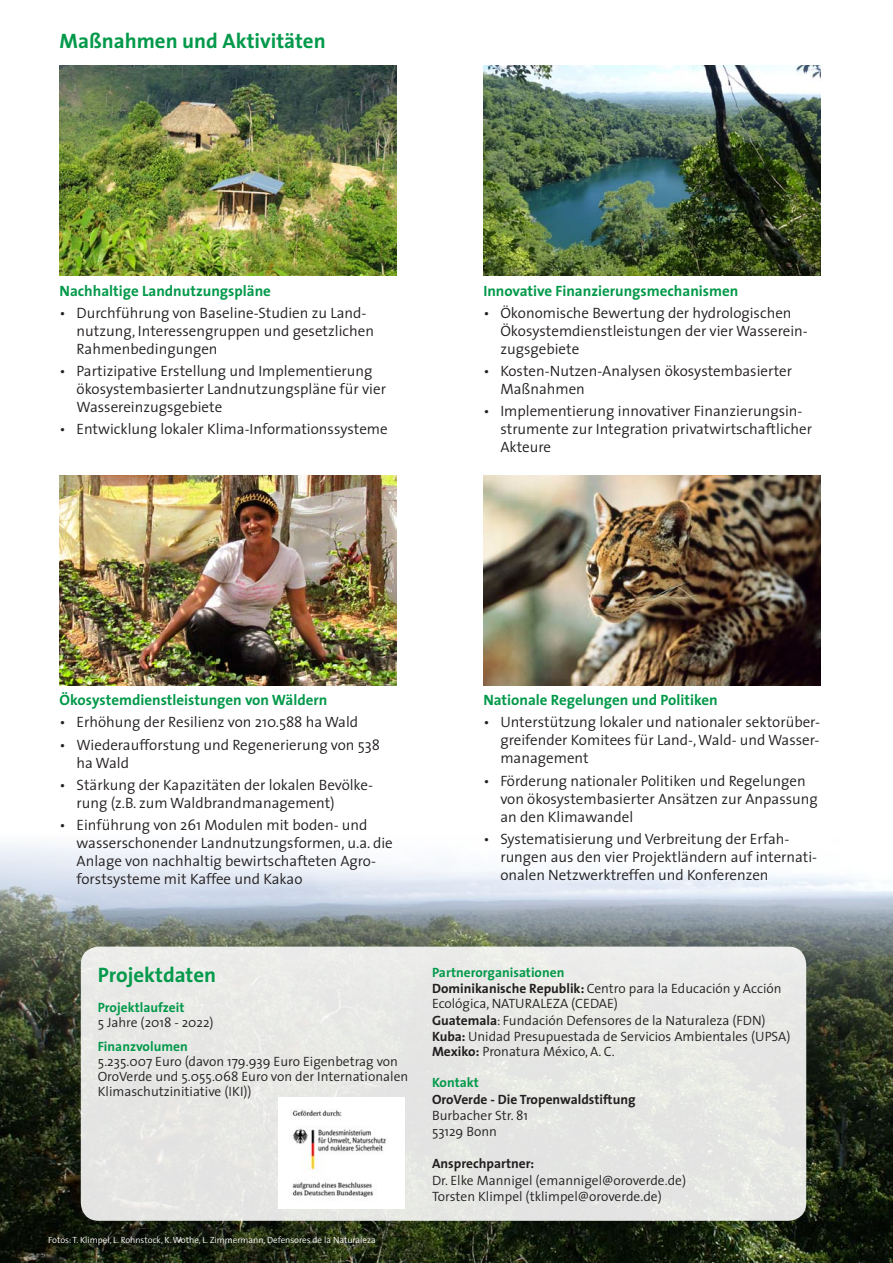
<style>
.page{position:relative;width:893px;height:1263px;background:#fff}
.page>*{position:absolute;margin:0;border:0;box-sizing:border-box;transform-origin:0 0}
.t1{font:700 21px "The Sans";color:#03994a}
.t2{font:300 15px/18px "The Sans";color:#231f20}
.t3{font:700 15px "The Sans";color:#03994a}
.t4{font:300 13.5px/15px "The Sans";color:#231f20}
.t5{font:700 13.5px "The Sans";color:#03994a}
.t6{font:700 13.5px "The Sans";color:#231f20}
.t7{font:300 9px "The Sans";color:#fff}
.s1{font-weight:700}
</style>
<div class="page">
<img style="left:0;top:844px;width:893px;height:419px">
<img style="left:60px;top:66px;width:337px;height:210px">
<img style="left:483px;top:66px;width:338px;height:210px">
<img style="left:60px;top:476px;width:337px;height:209px">
<img style="left:483px;top:476px;width:338px;height:209px">
<div style="left:81px;top:946px;width:725px;height:275px;background:#e7e8e5;border-radius:18px"></div>
<img style="left:278px;top:1097px;width:126px;height:112px">
<p class="t1" style="left:60px;top:27px;width:268px">Maßnahmen und Aktivitäten</p>
<p class="t3" style="left:60px;top:281px;width:213px">Nachhaltige Landnutzungspläne</p>
<p class="t2" style="left:77px;top:304px;width:299px;text-indent:-17px">• Durchführung von Baseline-Studien zu Land&shy;nutzung, Interessengruppen und gesetzlichen<br>Rahmenbedingungen</p>
<p class="t2" style="left:77px;top:362px;width:311px;text-indent:-17px">• Partizipative Erstellung und Implementierung ökosystembasierter Landnutzungspläne für vier<br>Wassereinzugsgebiete</p>
<p class="t2" style="left:60px;top:420px;width:330px">• Entwicklung lokaler Klima-Informationssysteme</p>
<p class="t3" style="left:483px;top:281px;width:257px">Innovative Finanzierungsmechanismen</p>
<p class="t2" style="left:500px;top:304px;width:309px;text-indent:-17px">• Ökonomische Bewertung der hydrologischen<br>Ökosystemdienstleistungen der vier Wasserein&shy;zugsgebiete</p>
<p class="t2" style="left:500px;top:362px;width:293px;text-indent:-17px">• Kosten-Nutzen-Analysen ökosystembasierter<br>Maßnahmen</p>
<p class="t2" style="left:500px;top:402px;width:313px;text-indent:-17px">• Implementierung innovativer Finanzierungsin&shy;strumente zur Integration privatwirtschaftlicher<br>Akteure</p>
<p class="t3" style="left:60px;top:690px;width:269px">Ökosystemdienstleistungen von Wäldern</p>
<p class="t2" style="left:60px;top:713px;width:300px">• Erhöhung der Resilienz von 210.588 ha Wald</p>
<p class="t2" style="left:77px;top:736px;width:305px;text-indent:-17px">• Wiederaufforstung und Regenerierung von 538 ha Wald</p>
<p class="t2" style="left:77px;top:776px;width:298px;text-indent:-17px">• Stärkung der Kapazitäten der lokalen Bevölke&shy;rung (z.B. zum Waldbrandmanagement)</p>
<p class="t2" style="left:77px;top:816px;width:318px;text-indent:-17px">• Einführung von 261 Modulen mit boden- und wasserschonender Landnutzungsformen, u.a. die Anlage von nachhaltig bewirtschafteten Agro&shy;forstsysteme mit Kaffee und Kakao</p>
<p class="t3" style="left:483px;top:690px;width:236px">Nationale Regelungen und Politiken</p>
<p class="t2" style="left:500px;top:713px;width:321px;text-align:justify;text-indent:-17px">• Unterstützung lokaler und nationaler sektorüber&shy;greifender Komitees für Land-, Wald- und Wasser&shy;management</p>
<p class="t2" style="left:500px;top:772px;width:319px;text-indent:-17px">• Förderung nationaler Politiken und Regelungen von ökosystembasierter Ansätzen zur Anpassung an den Klimawandel</p>
<p class="t2" style="left:500px;top:830px;width:318px;text-indent:-17px">• Systematisierung und Verbreitung der Erfah&shy;rungen aus den vier Projektländern auf internati&shy;onalen Netzwerktreffen und Konferenzen</p>
<p class="t1" style="left:98px;top:961px;width:120px">Projektdaten</p>
<p class="t5" style="left:98px;top:998px;width:88px">Projektlaufzeit</p>
<p class="t4" style="left:98px;top:1014px;width:117px">5 Jahre (2018 - 2022)</p>
<p class="t5" style="left:98px;top:1037px;width:91px">Finanzvolumen</p>
<p class="t4" style="left:98px;top:1053px;width:312px">5.235.007 Euro (davon 179.939 Euro Eigenbetrag von<br>OroVerde und 5.055.068 Euro von der Internationalen<br>Klimaschutzinitiative (IKI))</p>
<p class="t7" style="left:48px;top:1234px;width:329px">Fotos: T. Klimpel, L. Rohnstock, K. Wothe, L. Zimmermann, Defensores de la Naturaleza</p>
<p class="t5" style="left:432px;top:963px;width:134px">Partnerorganisationen</p>
<p class="t4" style="left:432px;top:981px;width:351px"><span class="s1">Dominikanische Republik:</span> Centro para la Educación y Acción<br>Ecológica, NATURALEZA (CEDAE)</p>
<p class="t4" style="left:432px;top:1013px;width:335px"><span class="s1">Guatemala</span>: Fundación Defensores de la Naturaleza (FDN)</p>
<p class="t4" style="left:432px;top:1029px;width:360px"><span class="s1">Kuba:</span> Unidad Presupuestada de Servicios Ambientales (UPSA)</p>
<p class="t4" style="left:432px;top:1044px;width:184px"><span class="s1">Mexiko:</span> Pronatura México, A. C.</p>
<p class="t5" style="left:432px;top:1074px;width:48px">Kontakt</p>
<p class="t6" style="left:432px;top:1090px;width:205px">OroVerde - Die Tropenwaldstiftung</p>
<p class="t4" style="left:432px;top:1108px;width:97px">Burbacher Str. 81</p>
<p class="t4" style="left:432px;top:1124px;width:66px">53129 Bonn</p>
<p class="t6" style="left:432px;top:1155px;width:104px">Ansprechpartner:</p>
<p class="t4" style="left:432px;top:1173px;width:256px">Dr. Elke Mannigel (emannigel@oroverde.de)</p>
<p class="t4" style="left:432px;top:1189px;width:231px">Torsten Klimpel (tklimpel@oroverde.de)</p>
</div>
